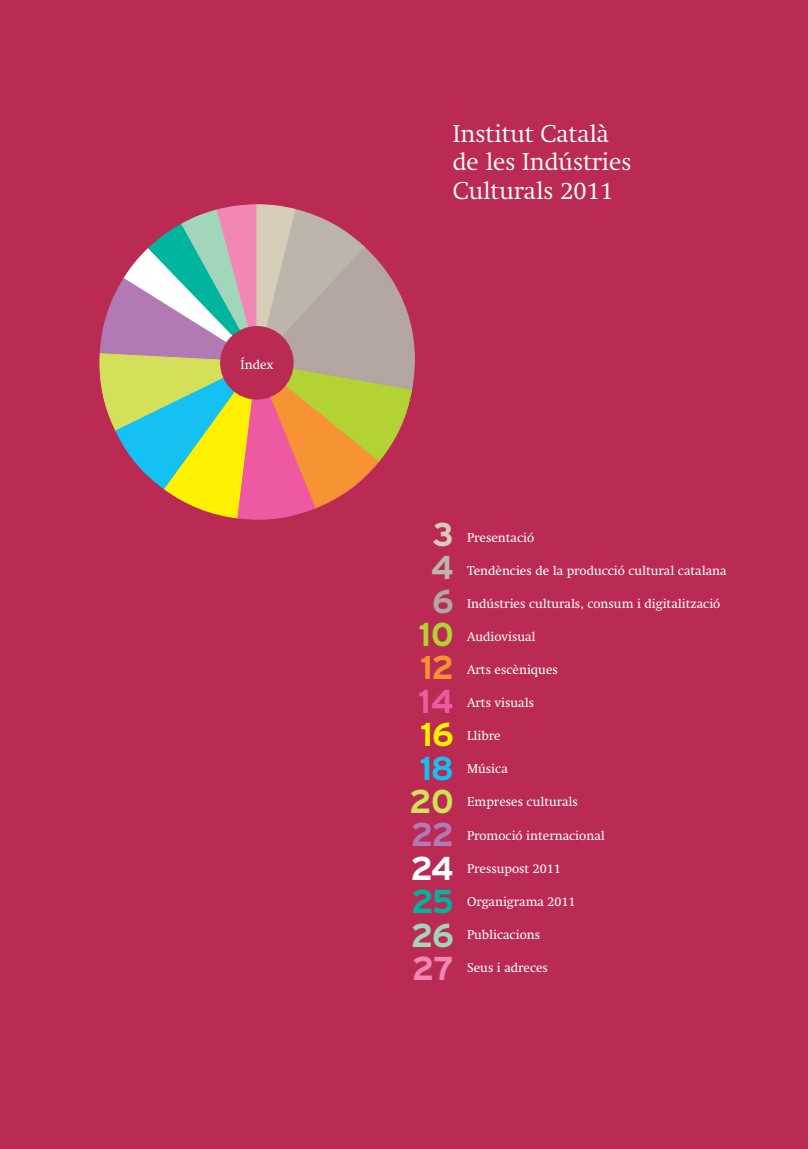
<style>
.page{position:relative;width:808px;height:1149px;background:#fff}
.page>*{position:absolute;margin:0;border:0;box-sizing:border-box;transform-origin:0 0}
.t1{font:700 33px "Interstate";color:#b3d234}
.t2{font:700 33px "Interstate";color:#f79332}
.t3{font:700 33px "Interstate";color:#ef59a1}
.t4{font:700 33px "Interstate";color:#fff101}
.t5{font:700 33px "Interstate";color:#15c0f2}
.t6{font:700 33px "Interstate";color:#d4e05a}
.t7{font:700 33px "Interstate";color:#b279b4}
.t8{font:700 33px "Interstate";color:#fff}
.t9{font:700 33px "Interstate";color:#00b59d}
.t10{font:700 33px "Interstate";color:#a2d6bb}
.t11{font:700 33px "Interstate";color:#f287b6}
.t12{font:700 33px "Interstate";color:#d6cdb8}
.t13{font:700 33px "Interstate";color:#bcb6aa}
.t14{font:700 33px "Interstate";color:#b3a5a0}
.t15{font:300 24px "Swift";color:#fff}
.t16{font:12.75px "Swift";color:#fff}
</style>
<div class="page">
<div style="left:0;top:0;width:808px;height:1148px;background:#bb2a53"></div>
<svg style="left:99px;top:204px;width:316px;height:316px"></svg>
<div style="left:220px;top:326px;width:74px;height:73px;background:#bb2a53;border-radius:50%"></div>
<p class="t16" style="left:241px;top:357px;width:35px">Índex</p>
<p class="t15" style="left:453px;top:119px;width:158px">Institut Català</p>
<p class="t15" style="left:453px;top:148px;width:180px">de les Indústries</p>
<p class="t15" style="left:453px;top:176px;width:162px">Culturals 2011</p>
<p class="t12" style="left:433px;top:515px;width:23px">3</p>
<p class="t13" style="left:431px;top:549px;width:24px">4</p>
<p class="t14" style="left:432px;top:582px;width:23px">6</p>
<p class="t1" style="left:418px;top:615px;width:37px">10</p>
<p class="t2" style="left:420px;top:649px;width:35px">12</p>
<p class="t3" style="left:418px;top:682px;width:37px">14</p>
<p class="t4" style="left:420px;top:716px;width:35px">16</p>
<p class="t5" style="left:419px;top:749px;width:36px">18</p>
<p class="t6" style="left:409px;top:782px;width:46px">20</p>
<p class="t7" style="left:411px;top:816px;width:45px">22</p>
<p class="t8" style="left:410px;top:849px;width:45px">24</p>
<p class="t9" style="left:411px;top:882px;width:44px">25</p>
<p class="t10" style="left:411px;top:916px;width:45px">26</p>
<p class="t11" style="left:412px;top:949px;width:44px">27</p>
<p class="t16" style="left:467px;top:530px;width:69px">Presentació</p>
<p class="t16" style="left:467px;top:563px;width:261px">Tendències de la producció cultural catalana</p>
<p class="t16" style="left:467px;top:596px;width:255px">Indústries culturals, consum i digitalització</p>
<p class="t16" style="left:467px;top:629px;width:70px">Audiovisual</p>
<p class="t16" style="left:467px;top:662px;width:92px">Arts escèniques</p>
<p class="t16" style="left:467px;top:695px;width:69px">Arts visuals</p>
<p class="t16" style="left:467px;top:728px;width:35px">Llibre</p>
<p class="t16" style="left:467px;top:761px;width:42px">Música</p>
<p class="t16" style="left:467px;top:794px;width:112px">Empreses culturals</p>
<p class="t16" style="left:467px;top:827px;width:139px">Promoció internacional</p>
<p class="t16" style="left:467px;top:860px;width:95px">Pressupost 2011</p>
<p class="t16" style="left:467px;top:893px;width:110px">Organigrama 2011</p>
<p class="t16" style="left:467px;top:926px;width:75px">Publicacions</p>
<p class="t16" style="left:467px;top:959px;width:82px">Seus i adreces</p>
</div>
